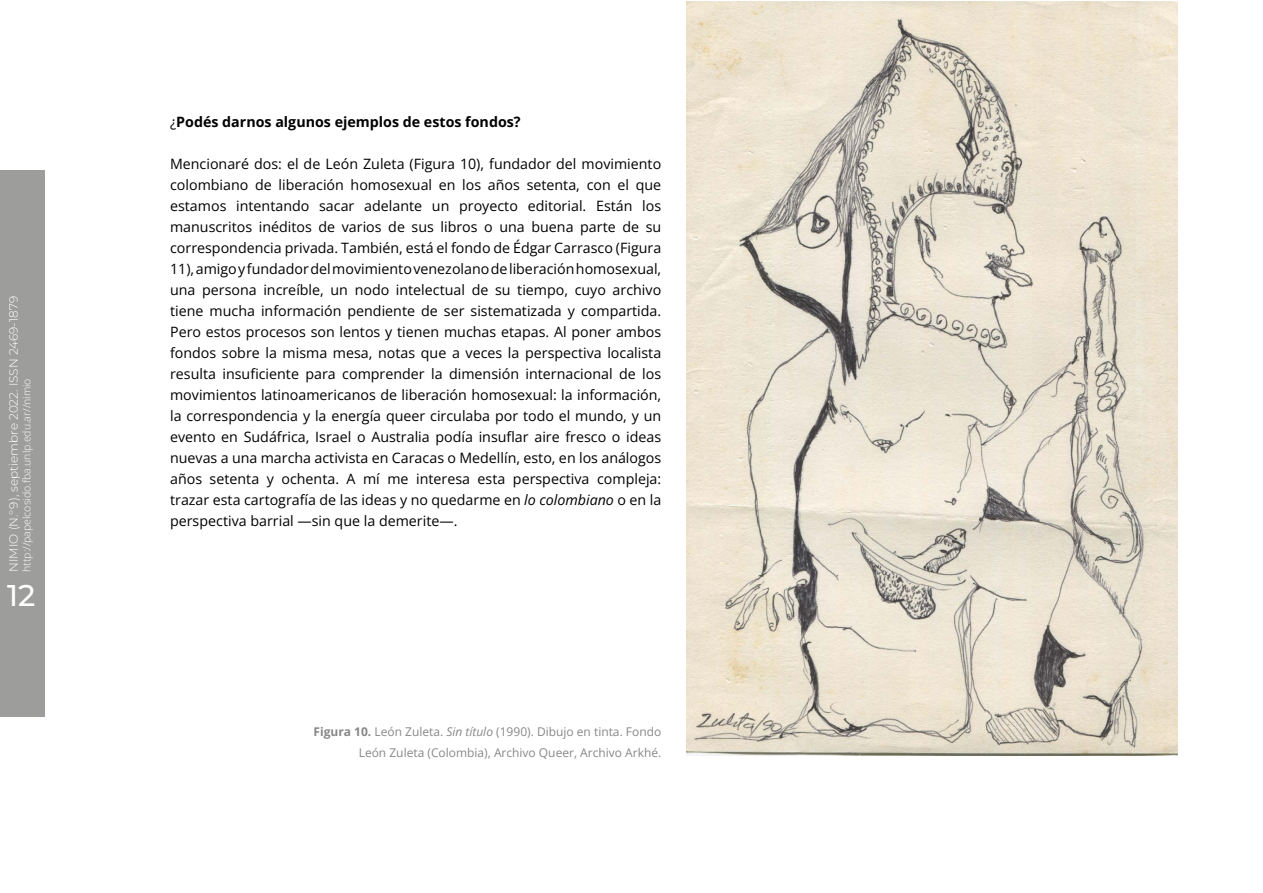
<style>
.page{position:relative;width:1263px;height:893px;background:#fff}
.page>*{position:absolute;margin:0;border:0;box-sizing:border-box;transform-origin:0 0}
.t1{font:500 30px "Montserrat";color:#fff}
.t2{font:14.25px/21px "Open Sans";color:#000;text-align:justify}
.t3{font:700 14.25px "Open Sans";color:#000}
.t4{font:12px/21px "Open Sans";color:#878787;text-align:right}
.t5{font:300 12px "Montserrat";color:#fff}
.t6{font:300 10.5px "Open Sans";color:#fff}
.s1{font-weight:400}
.s2{font-style:italic}
.s3{font-weight:700}
</style>
<div class="page">
<div style="left:0;top:170px;width:44px;height:546px;background:#9d9d9c"></div>
<img style="left:687px;top:2px;width:491px;height:754px">
<p class="t5" style="left:6px;top:572px;width:277px;rotate:-90deg">NIMIO (N.° 9), septiembre 2022. ISSN 2469-1879</p>
<p class="t6" style="left:20px;top:572px;width:195px;rotate:-90deg">http://papelcosido.fba.unlp.edu.ar//nimio</p>
<h1 class="t1" style="left:7px;top:575px;width:30px">12</h1>
<p class="t3" style="left:170px;top:112px;width:352px"><span class="s1">¿</span>Podés darnos algunos ejemplos de estos fondos?</p>
<p class="t2" style="left:170px;top:153px;width:493px">Mencionaré dos: el de León Zuleta (Figura 10), fundador del movimiento colombiano de liberación homosexual en los años setenta, con el que estamos intentando sacar adelante un proyecto editorial. Están los manuscritos inéditos de varios de sus libros o una buena parte de su correspondencia privada. También, está el fondo de Édgar Carrasco (Figura 11), amigo y fundador del movimiento venezolano de liberación homosexual, una persona increíble, un nodo intelectual de su tiempo, cuyo archivo tiene mucha información pendiente de ser sistematizada y compartida.<br>Pero estos procesos son lentos y tienen muchas etapas. Al poner ambos fondos sobre la misma mesa, notas que a veces la perspectiva localista resulta insuficiente para comprender la dimensión internacional de los movimientos latinoamericanos de liberación homosexual: la información, la correspondencia y la energía queer circulaba por todo el mundo, y un evento en Sudáfrica, Israel o Australia podía insuflar aire fresco o ideas nuevas a una marcha activista en Caracas o Medellín, esto, en los análogos años setenta y ochenta. A mí me interesa esta perspectiva compleja: trazar esta cartografía de las ideas y no quedarme en <span class="s2">lo colombiano</span> o en la perspectiva barrial —sin que la demerite—.</p>
<p class="t4" style="left:313px;top:721px;width:349px"><span class="s3">Figura 10.</span> León Zuleta. <span class="s2">Sin título</span> (1990). Dibujo en tinta. Fondo<br>León Zuleta (Colombia), Archivo Queer, Archivo Arkhé.</p>
</div>
